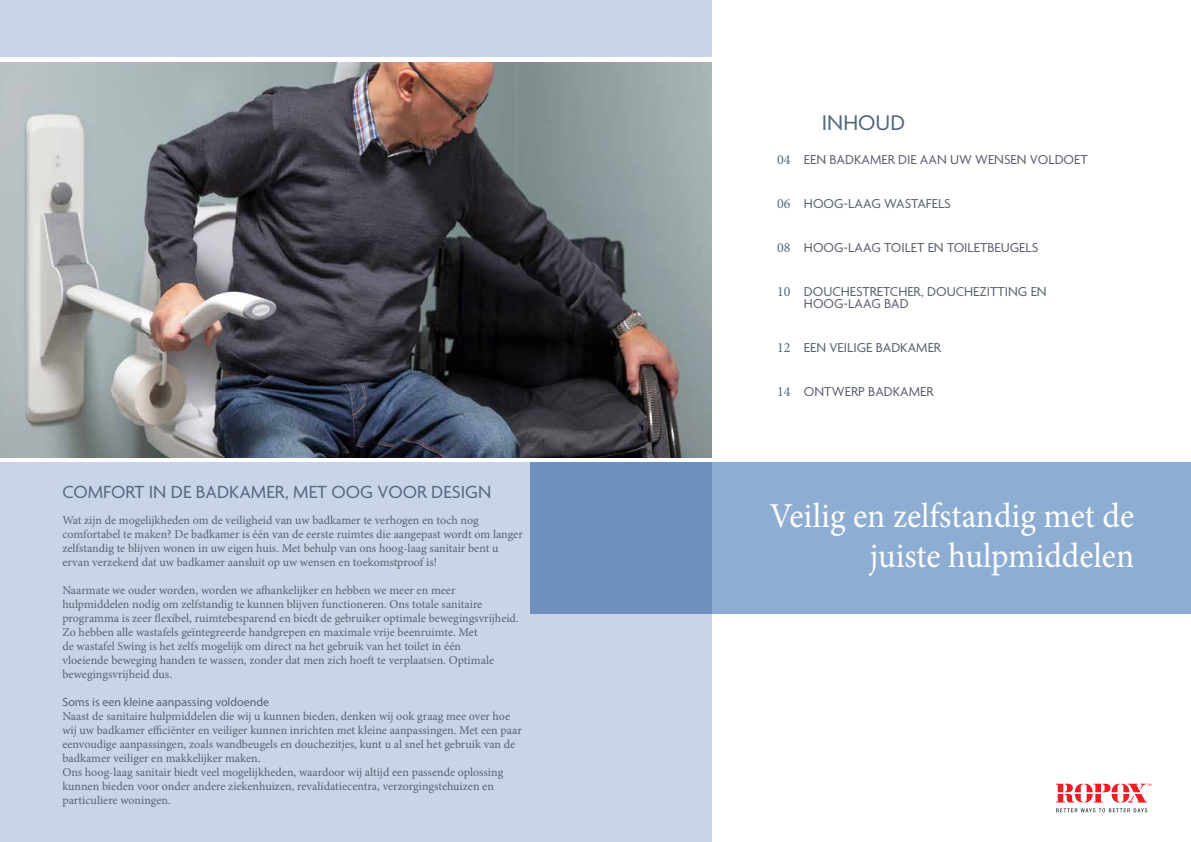
<style>
.page{position:relative;width:1191px;height:842px;background:#fff}
.page>*{position:absolute;margin:0;border:0;box-sizing:border-box;transform-origin:0 0}
.t1{font:35px/40px "Minion Pro";color:#fff;text-align:right;scale:.95 1}
.t2{font:23px "Agenda";color:#53687f}
.t3{font:19px "Agenda";color:#53687f}
.t4{font:14px/12px "Agenda";color:#5a616f}
.t5{font:12px/14px "Minion Pro";color:#5a616f}
.t6{font:12px "Myriad Pro";color:#5a616f}
.s1{font-family:"Minion Pro";color:#53687f}
</style>
<div class="page">
<img style="left:0;top:62px;width:711px;height:396px">
<div style="left:0;top:462px;width:711px;height:380px;background:#c8d5e8"></div>
<div style="left:0;top:0;width:711px;height:57px;background:#c8d5e8"></div>
<svg style="left:1056px;top:808px;width:91px;height:4px"></svg>
<svg style="left:1056px;top:784px;width:95px;height:18px"></svg>
<svg style="left:530px;top:462px;width:661px;height:152px;background:#799bc6"></svg>
<div style="left:743px;top:473px;width:419px;height:130px;background:#8dadd3"></div>
<h3 class="t3" style="left:62px;top:481px;width:430px">COMFORT IN DE BADKAMER, MET OOG VOOR DESIGN</h3>
<p class="t5" style="left:62px;top:513px;width:462px">Wat zijn de mogelijkheden om de veiligheid van uw badkamer te verhogen en toch nog comfortabel te maken? De badkamer is één van de eerste ruimtes die aangepast wordt om langer zelfstandig te blijven wonen in uw eigen huis. Met behulp van ons hoog-laag sanitair bent u ervan verzekerd dat uw badkamer aansluit op uw wensen en toekomstproof is!</p>
<p class="t5" style="left:62px;top:583px;width:458px">Naarmate we ouder worden, worden we afhankelijker en hebben we meer en meer hulpmiddelen nodig om zelfstandig te kunnen blijven functioneren. Ons totale sanitaire programma is zeer flexibel, ruimtebesparend en biedt de gebruiker optimale bewegingsvrijheid.<br>Zo hebben alle wastafels geïntegreerde handgrepen en maximale vrije beenruimte. Met<br>de wastafel Swing is het zelfs mogelijk om direct na het gebruik van het toilet in één<br>vloeiende beweging handen te wassen, zonder dat men zich hoeft te verplaatsen. Optimale bewegingsvrijheid dus.</p>
<p class="t6" style="left:62px;top:694px;width:208px">Soms is een kleine aanpassing voldoende</p>
<p class="t5" style="left:62px;top:709px;width:461px">Naast de sanitaire hulpmiddelen die wij u kunnen bieden, denken wij ook graag mee over hoe wij uw badkamer efficiënter en veiliger kunnen inrichten met kleine aanpassingen. Met een paar eenvoudige aanpassingen, zoals wandbeugels en douchezitjes, kunt u al snel het gebruik van de badkamer veiliger en makkelijker maken.<br>Ons hoog-laag sanitair biedt veel mogelijkheden, waardoor wij altijd een passende oplossing kunnen bieden voor onder andere ziekenhuizen, revalidatiecentra, verzorgingstehuizen en particuliere woningen.</p>
<h2 class="t2" style="left:822px;top:110px;width:85px">INHOUD</h2>
<p class="t4" style="left:777px;top:155px;width:312px"><span class="s1">04</span> EEN BADKAMER DIE AAN UW WENSEN VOLDOET</p>
<p class="t4" style="left:777px;top:199px;width:175px"><span class="s1">06</span> HOOG-LAAG WASTAFELS</p>
<p class="t4" style="left:777px;top:242px;width:263px"><span class="s1">08</span> HOOG-LAAG TOILET EN TOILETBEUGELS</p>
<p class="t4" style="left:804px;top:286px;width:244px;text-indent:-27px"><span class="s1">10</span> DOUCHESTRETCHER, DOUCHEZITTING EN<br>HOOG-LAAG BAD</p>
<p class="t4" style="left:777px;top:342px;width:166px"><span class="s1">12</span> EEN VEILIGE BADKAMER</p>
<p class="t4" style="left:777px;top:386px;width:158px"><span class="s1">14</span> ONTWERP BADKAMER</p>
<h1 class="t1" style="left:769px;top:495px;width:385px">Veilig en zelfstandig met de juiste hulpmiddelen</h1>
</div>
